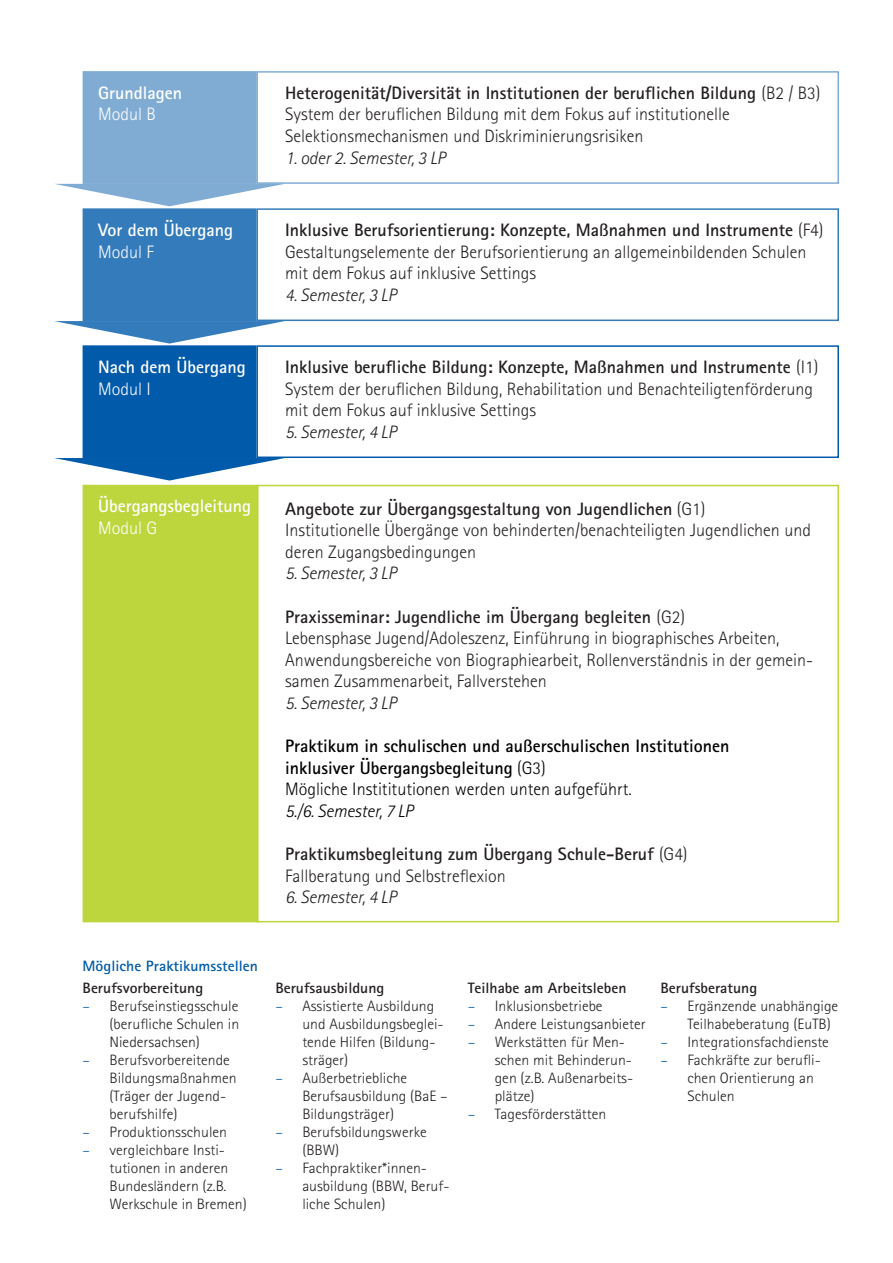
<style>
.page{position:relative;width:893px;height:1263px;background:#fff}
.page>*{position:absolute;margin:0;border:0;box-sizing:border-box;transform-origin:0 0}
.t1{font:300 18px/21.6px "Rotis Sans Serif Std";color:#231f20}
.t2{font:700 18px "Rotis Sans Serif Std";color:#231f20}
.t3{font:italic 300 18px "Rotis Sans Serif Std";color:#231f20}
.t4{font:700 18px/21.6px "Rotis Sans Serif Std";color:#000}
.t5{font:700 18px "Rotis Sans Serif Std";color:#fff}
.t6{font:300 18px "Rotis Sans Serif Std";color:#000}
.t7{font:300 18px "Rotis Sans Serif Std";color:#fff}
.t8{font:italic 300 18px "Rotis Sans Serif Std";color:#000}
.t9{font:300 15px/18px "Rotis Sans Serif Std";color:#231f20;scale:1.05 1}
.t10{font:700 15px "Rotis Sans Serif Std";color:#231f20;scale:1.05 1}
.t11{font:700 15px "Rotis Sans Serif Std";color:#015aaa;scale:1.05 1}
.s1{font-weight:300}
.s2{color:#015aaa}
</style>
<div class="page">
<div style="left:256px;top:208px;width:583px;height:113px;border:2px solid #015aaa"></div>
<div style="left:83px;top:208px;width:173px;height:113px;background:#337bbb;border:2px solid #015aaa"></div>
<svg style="left:54px;top:321px;width:231px;height:23px"></svg>
<div style="left:83px;top:71px;width:173px;height:113px;background:#80acd4"></div>
<svg style="left:55px;top:184px;width:229px;height:22px"></svg>
<div style="left:256px;top:345px;width:583px;height:113px;border:2px solid #015aaa"></div>
<div style="left:83px;top:345px;width:173px;height:113px;background:#015aaa;border:2px solid #015aaa"></div>
<svg style="left:54px;top:458px;width:231px;height:22px"></svg>
<div style="left:83px;top:485px;width:176px;height:437px;background:#bdd63e;border:2px solid #bdd63e"></div>
<p class="t5" style="left:98px;top:81px;width:86px">Grundlagen</p>
<p class="t7" style="left:98px;top:104px;width:59px">Modul B</p>
<p class="t2" style="left:285px;top:81px;width:537px">Heterogenität/Diversität in Institutionen der beruflichen Bildung <span class="s1">(B2 / B3)</span></p>
<p class="t1" style="left:285px;top:104px;width:446px">System der beruflichen Bildung mit dem Fokus auf institutionelle<br>Selektionsmechanismen und Diskriminierungsrisiken</p>
<p class="t3" style="left:285px;top:147px;width:162px">1. oder 2. Semester, 3 LP</p>
<p class="t5" style="left:98px;top:219px;width:136px">Vor dem Übergang</p>
<p class="t7" style="left:98px;top:241px;width:57px">Modul F</p>
<p class="t2" style="left:285px;top:219px;width:540px">Inklusive Berufsorientierung: Konzepte, Maßnahmen und Instrumente <span class="s1">(F4)</span></p>
<p class="t1" style="left:285px;top:241px;width:523px">Gestaltungselemente der Berufsorientierung an allgemeinbildenden Schulen mit dem Fokus auf inklusive Settings</p>
<p class="t3" style="left:285px;top:284px;width:113px">4. Semester, 3 LP</p>
<p class="t5" style="left:98px;top:355px;width:149px">Nach dem Übergang</p>
<p class="t7" style="left:98px;top:378px;width:54px">Modul I</p>
<p class="t2" style="left:285px;top:355px;width:535px">Inklusive berufliche Bildung: Konzepte, Maßnahmen und Instrumente <span class="s1">(I1)</span></p>
<p class="t1" style="left:285px;top:378px;width:529px">System der beruflichen Bildung, Rehabilitation und Benachteiligtenförderung mit dem Fokus auf inklusive Settings</p>
<p class="t3" style="left:285px;top:421px;width:113px">5. Semester, 4 LP</p>
<p class="t5" style="left:98px;top:495px;width:154px">Übergangsbegleitung</p>
<p class="t7" style="left:98px;top:518px;width:60px">Modul G</p>
<p class="t2" style="left:285px;top:497px;width:422px">Angebote zur Übergangsgestaltung von Jugendlichen <span class="s1">(G1)</span></p>
<p class="t1" style="left:285px;top:520px;width:527px">Institutionelle Übergänge von behinderten/benachteiligten Jugendlichen und deren Zugangsbedingungen</p>
<p class="t3" style="left:285px;top:563px;width:113px">5. Semester, 3 LP</p>
<p class="t2" style="left:285px;top:605px;width:402px">Praxisseminar: Jugendliche im Übergang begleiten <span class="s1">(G2)</span></p>
<p class="t1" style="left:285px;top:628px;width:530px">Lebensphase Jugend/Adoleszenz, Einführung in biographisches Arbeiten,<br>Anwendungsbereiche von Biographiearbeit, Rollenverständnis in der gemein&shy;samen Zusammenarbeit, Fallverstehen</p>
<p class="t3" style="left:285px;top:692px;width:113px">5. Semester, 3 LP</p>
<p class="t4" style="left:285px;top:735px;width:446px">Praktikum in schulischen und außerschulischen Institutionen inklusiver Übergangsbegleitung <span class="s1">(G3)</span></p>
<p class="t6" style="left:285px;top:779px;width:348px">Mögliche Instititutionen werden unten aufgeführt.</p>
<p class="t8" style="left:285px;top:800px;width:130px">5./6. Semester, 7 LP</p>
<p class="t2" style="left:285px;top:843px;width:404px">Praktikumsbegleitung zum Übergang Schule-Beruf <span class="s1">(G4)</span></p>
<p class="t1" style="left:285px;top:865px;width:222px">Fallberatung und Selbstreflexion</p>
<p class="t3" style="left:285px;top:887px;width:113px">6. Semester, 4 LP</p>
<p class="t11" style="left:83px;top:957px;width:169px">Mögliche Praktikumsstellen</p>
<p class="t10" style="left:83px;top:978px;width:116px">Berufsvorbereitung</p>
<p class="t9" style="left:110px;top:997px;width:125px;text-align:justify;text-indent:-27px"><span class="s2">–</span> Berufseinstiegsschule (berufliche Schulen in Niedersachsen)</p>
<p class="t9" style="left:110px;top:1051px;width:123px;text-indent:-27px"><span class="s2">–</span> Berufsvorbereitende<br>Bildungsmaßnahmen (Träger der Jugend&shy;berufshilfe)</p>
<p class="t9" style="left:83px;top:1123px;width:139px"><span class="s2">–</span> Produktionsschulen</p>
<p class="t9" style="left:110px;top:1141px;width:132px;text-indent:-27px"><span class="s2">–</span> vergleichbare Insti&shy;tutionen in anderen<br>Bundesländern (z.B.<br>Werkschule in Bremen)</p>
<p class="t10" style="left:275px;top:978px;width:105px">Berufsausbildung</p>
<p class="t9" style="left:302px;top:997px;width:136px;text-indent:-27px"><span class="s2">–</span> Assistierte Ausbildung und Ausbildungsbeglei&shy;tende Hilfen (Bildung&shy;sträger)</p>
<p class="t9" style="left:302px;top:1069px;width:140px;text-indent:-27px"><span class="s2">–</span> Außerbetriebliche<br>Berufsausbildung (BaE –<br>Bildungsträger)</p>
<p class="t9" style="left:302px;top:1123px;width:120px;text-indent:-27px"><span class="s2">–</span> Berufsbildungswerke (BBW)</p>
<p class="t9" style="left:302px;top:1159px;width:142px;text-indent:-27px"><span class="s2">–</span> Fachpraktiker*innen&shy;ausbildung (BBW, Beruf&shy;liche Schulen)</p>
<p class="t10" style="left:468px;top:978px;width:153px">Teilhabe am Arbeitsleben</p>
<p class="t9" style="left:468px;top:997px;width:130px"><span class="s2">–</span> Inklusionsbetriebe</p>
<p class="t9" style="left:468px;top:1015px;width:171px"><span class="s2">–</span> Andere Leistungsanbieter</p>
<p class="t9" style="left:495px;top:1033px;width:133px;text-indent:-27px"><span class="s2">–</span> Werkstätten für Men&shy;schen mit Behinderun&shy;gen (z.B. Außenarbeits&shy;plätze)</p>
<p class="t9" style="left:468px;top:1105px;width:134px"><span class="s2">–</span> Tagesförderstätten</p>
<p class="t10" style="left:660px;top:978px;width:94px">Berufsberatung</p>
<p class="t9" style="left:687px;top:997px;width:145px;text-indent:-27px"><span class="s2">–</span> Ergänzende unabhängige<br>Teilhabeberatung (EuTB)</p>
<p class="t9" style="left:660px;top:1033px;width:162px"><span class="s2">–</span> Integrationsfachdienste</p>
<p class="t9" style="left:687px;top:1051px;width:129px;text-indent:-27px"><span class="s2">–</span> Fachkräfte zur berufli&shy;chen Orientierung an<br>Schulen</p>
</div>
